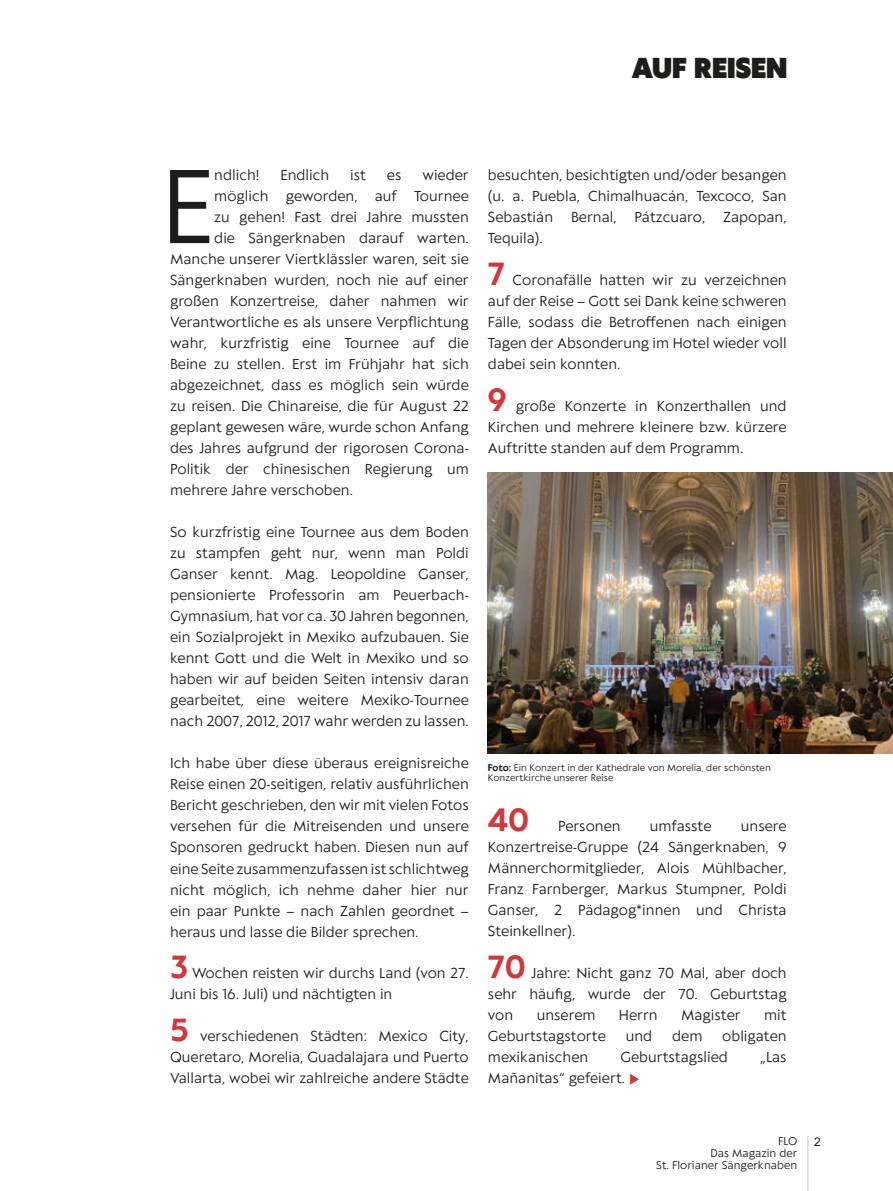
<style>
.page{position:relative;width:893px;height:1191px;background:#fff}
.page>*{position:absolute;margin:0;border:0;box-sizing:border-box;transform-origin:0 0}
.t1{font:97.95px "Klein Text";color:#1d1d1b}
.t2{font:700 30px "Klein Text";color:#cf393d}
.t3{font:900 27px "Klein Text";color:#1d1d1b}
.t4{font:13.5px/21px "Klein Text";color:#1d1d1b;text-align:justify}
.t5{font:12px "Arial";color:#1d1d1b}
.t6{font:10.5px/12px "Klein Text";color:#1d1d1b;text-align:right}
.t7{font:9px/10.5px "Klein Text";color:#1d1d1b}
.s1{font-weight:700}
</style>
<div class="page">
<hr style="left:807px;top:1135px;width:1px;height:56px;background:#d2cbbf">
<img style="left:488px;top:472px;width:405px;height:282px">
<svg style="left:630px;top:1073px;width:9px;height:11px"></svg>
<h3 class="t3" style="left:632px;top:48px;width:157px">AUF REISEN</h3>
<h1 class="t1" style="left:161px;top:133px;width:55px">E</h1>
<p class="t4" style="left:214px;top:164px;width:47px">ndlich!</p>
<p class="t4" style="left:280px;top:164px;width:50px">Endlich</p>
<p class="t4" style="left:350px;top:164px;width:17px">ist</p>
<p class="t4" style="left:387px;top:164px;width:16px">es</p>
<p class="t4" style="left:422px;top:164px;width:48px">wieder</p>
<p class="t4" style="left:214px;top:185px;width:56px">möglich</p>
<p class="t4" style="left:286px;top:185px;width:73px">geworden,</p>
<p class="t4" style="left:375px;top:185px;width:24px">auf</p>
<p class="t4" style="left:414px;top:185px;width:56px">Tournee</p>
<p class="t4" style="left:214px;top:206px;width:256px">zu gehen! Fast drei Jahre mussten</p>
<p class="t4" style="left:214px;top:227px;width:256px">die Sängerknaben darauf warten.</p>
<p class="t4" style="left:170px;top:248px;width:300px">Manche unserer Viertklässler waren, seit sie</p>
<p class="t4" style="left:170px;top:269px;width:300px">Sängerknaben wurden, noch nie auf einer</p>
<p class="t4" style="left:170px;top:290px;width:300px">großen Konzertreise, daher nahmen wir</p>
<p class="t4" style="left:170px;top:311px;width:300px">Verantwortliche es als unsere Verpflichtung</p>
<p class="t4" style="left:170px;top:332px;width:300px">wahr, kurzfristig eine Tournee auf die</p>
<p class="t4" style="left:170px;top:353px;width:300px">Beine zu stellen. Erst im Frühjahr hat sich</p>
<p class="t4" style="left:170px;top:374px;width:300px">abgezeichnet, dass es möglich sein würde</p>
<p class="t4" style="left:170px;top:395px;width:300px">zu reisen. Die Chinareise, die für August 22</p>
<p class="t4" style="left:170px;top:416px;width:300px">geplant gewesen wäre, wurde schon Anfang</p>
<p class="t4" style="left:170px;top:437px;width:300px">des Jahres aufgrund der rigorosen Corona-</p>
<p class="t4" style="left:170px;top:458px;width:300px">Politik der chinesischen Regierung um</p>
<p class="t4" style="left:170px;top:479px;width:184px">mehrere Jahre verschoben.</p>
<p class="t4" style="left:170px;top:521px;width:300px">So kurzfristig eine Tournee aus dem Boden zu stampfen geht nur, wenn man Poldi Ganser kennt. Mag. Leopoldine Ganser, pensionierte Professorin am Peuerbach-Gymnasium, hat vor ca. 30 Jahren begonnen, ein Sozialprojekt in Mexiko aufzubauen. Sie kennt Gott und die Welt in Mexiko und so haben wir auf beiden Seiten intensiv daran gearbeitet, eine weitere Mexiko-Tournee nach 2007, 2012, 2017 wahr werden zu lassen.</p>
<p class="t4" style="left:170px;top:752px;width:300px">Ich habe über diese überaus ereignisreiche Reise einen 20-seitigen, relativ ausführlichen Bericht geschrieben, den wir mit vielen Fotos versehen für die Mitreisenden und unsere Sponsoren gedruckt haben. Diesen nun auf eine Seite zusammenzufassen ist schlichtweg nicht möglich, ich nehme daher hier nur ein paar Punkte – nach Zahlen geordnet – heraus und lasse die Bilder sprechen.</p>
<h2 class="t2" style="left:170px;top:944px;width:19px">3</h2>
<p class="t4" style="left:170px;top:962px;width:300px;text-indent:22px">Wochen reisten wir durchs Land (von 27.<br>Juni bis 16. Juli) und nächtigten in</p>
<h2 class="t2" style="left:170px;top:1007px;width:20px">5</h2>
<p class="t4" style="left:170px;top:1025px;width:300px;text-indent:30px">verschiedenen Städten: Mexico City, Queretaro, Morelia, Guadalajara und Puerto Vallarta, wobei wir zahlreiche andere Städte</p>
<p class="t4" style="left:488px;top:164px;width:300px">besuchten, besichtigten und/oder besangen (u. a. Puebla, Chimalhuacán, Texcoco, San Sebastián</p>
<p class="t4" style="left:571px;top:206px;width:47px">Bernal,</p>
<p class="t4" style="left:634px;top:206px;width:72px">Pátzcuaro,</p>
<p class="t4" style="left:723px;top:206px;width:65px">Zapopan,</p>
<p class="t4" style="left:488px;top:227px;width:56px">Tequila).</p>
<h2 class="t2" style="left:488px;top:251px;width:19px">7</h2>
<p class="t4" style="left:488px;top:269px;width:300px;text-indent:25px">Coronafälle hatten wir zu verzeichnen auf der Reise – Gott sei Dank keine schweren Fälle, sodass die Betroffenen nach einigen Tagen der Absonderung im Hotel wieder voll dabei sein konnten.</p>
<h2 class="t2" style="left:488px;top:377px;width:20px">9</h2>
<p class="t4" style="left:488px;top:395px;width:300px;text-indent:28px">große Konzerte in Konzerthallen und Kirchen und mehrere kleinere bzw. kürzere Auftritte standen auf dem Programm.</p>
<p class="t7" style="left:488px;top:761px;width:284px"><span class="s1">Foto:</span> Ein Konzert in der Kathedrale von Morelia, der schönsten<br>Konzertkirche unserer Reise</p>
<h2 class="t2" style="left:488px;top:797px;width:42px">40</h2>
<p class="t4" style="left:558px;top:815px;width:64px">Personen</p>
<p class="t4" style="left:650px;top:815px;width:63px">umfasste</p>
<p class="t4" style="left:488px;top:815px;width:300px;text-indent:253px">unsere Konzertreise-Gruppe (24 Sängerknaben, 9<br>Männerchormitglieder, Alois Mühlbacher, Franz Farnberger, Markus Stumpner, Poldi Ganser, 2 Pädagog*innen und Christa Steinkellner).</p>
<h2 class="t2" style="left:488px;top:944px;width:39px">70</h2>
<p class="t4" style="left:488px;top:962px;width:300px;text-indent:44px">Jahre: Nicht ganz 70 Mal, aber doch sehr häufig, wurde der 70. Geburtstag von</p>
<p class="t4" style="left:537px;top:1004px;width:60px">unserem</p>
<p class="t4" style="left:619px;top:1004px;width:40px">Herrn</p>
<p class="t4" style="left:681px;top:1004px;width:61px">Magister</p>
<p class="t4" style="left:764px;top:1004px;width:24px">mit</p>
<p class="t4" style="left:488px;top:1025px;width:119px">Geburtstagstorte</p>
<p class="t4" style="left:626px;top:1025px;width:28px">und</p>
<p class="t4" style="left:672px;top:1025px;width:32px">dem</p>
<p class="t4" style="left:722px;top:1025px;width:66px">obligaten</p>
<p class="t4" style="left:488px;top:1046px;width:102px">mexikanischen</p>
<p class="t4" style="left:621px;top:1046px;width:109px">Geburtstagslied</p>
<p class="t4" style="left:760px;top:1046px;width:28px">„Las</p>
<p class="t4" style="left:488px;top:1067px;width:139px">Mañanitas“ gefeiert.</p>
<p class="t6" style="left:656px;top:1134px;width:143px">FLO<br>Das Magazin der<br>St. Florianer Sängerknaben</p>
<p class="t5" style="left:814px;top:1133px;width:8px">2</p>
</div>
